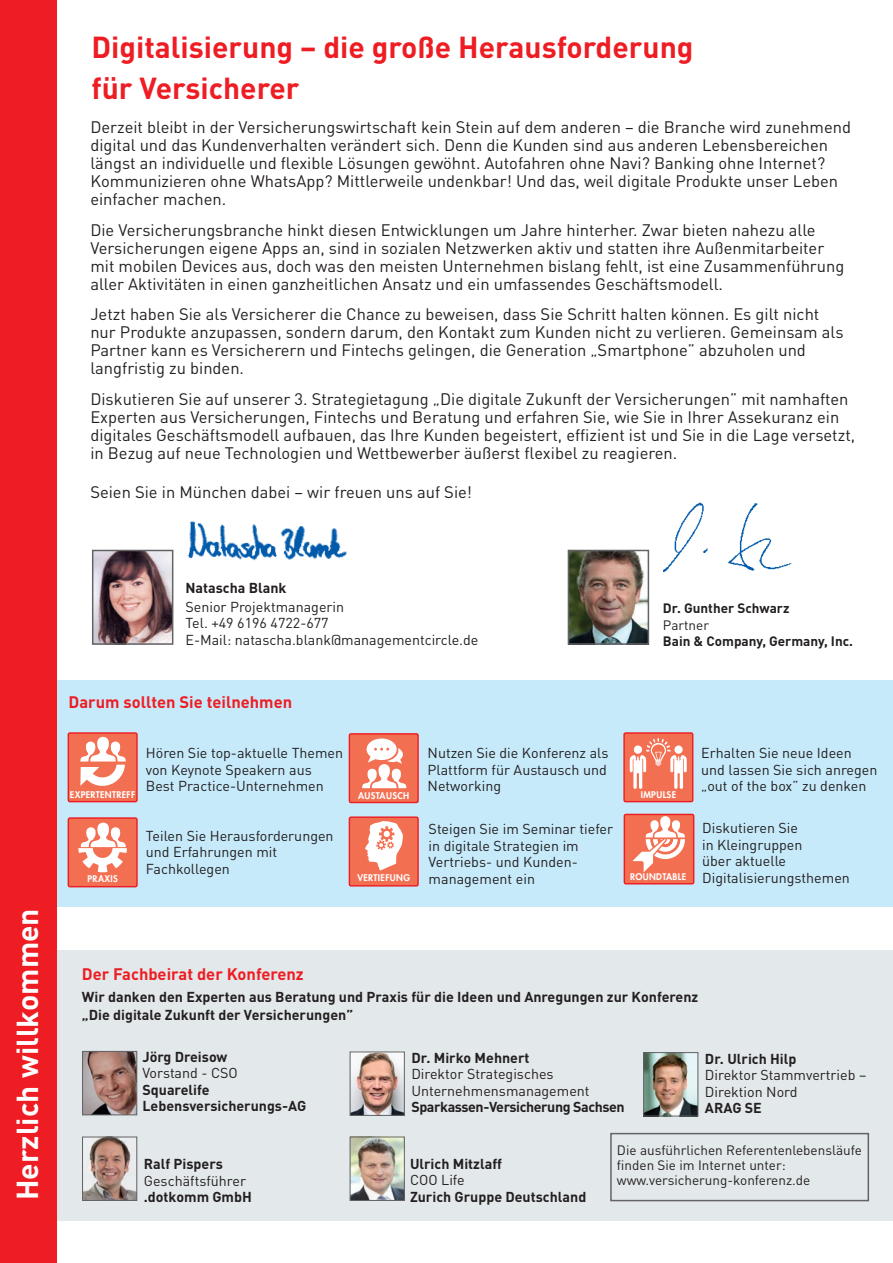
<style>
.page{position:relative;width:893px;height:1263px;background:#fff}
.page>*{position:absolute;margin:0;border:0;box-sizing:border-box;transform-origin:0 0}
.t1{font:700 30px/40.5px "DINOT";color:#ee1d23}
.t2{font:700 30px "DINOT";color:#fff}
.Programm_Fließtext{font:16.5px/18px "DINOT";color:#231f20}
.Programm_Fließtext-2{font:700 16.5px "DINOT";color:#ee1d23}
.Programm_Fließtext-3{font:14.25px/16.5px "DINOT";color:#231f20}
.Programm_Fließtext-4{font:700 14.25px/16.5px "DINOT";color:#231f20}
.Programm_Fließtext-5{font:700 14.25px/16.5px "DINOT";letter-spacing:-.03em;color:#231f20}
.Programm_Fließtext-6{font:13.5px/15px "DINOT";color:#231f20}
.Programm_Fließtext-7{font:700 13.5px/16.5px "DINOT";color:#231f20}
.t3{font:800 9px "Futura Std";letter-spacing:.04em;color:#fff}
.s1{font-weight:400}
.s2{font-weight:700}
</style>
<div class="page">
<img style="left:143px;top:521px;width:204px;height:50px">
<div style="left:0;top:681px;width:893px;height:226px;background:#c6eafa"></div>
<div style="left:624px;top:814px;width:70px;height:70px;background:#f36f51;border-radius:2px"></div>
<div style="left:624px;top:814px;width:70px;height:70px;border:1px solid #ee1d23;border-radius:2px"></div>
<svg style="left:632px;top:816px;width:53px;height:56px"></svg>
<div style="left:349px;top:734px;width:69px;height:68px;background:#f36f51;border-radius:2px"></div>
<div style="left:349px;top:733px;width:70px;height:70px;border:1px solid #ee1d23;border-radius:2px"></div>
<svg style="left:362px;top:738px;width:45px;height:50px"></svg>
<div style="left:349px;top:817px;width:69px;height:69px;background:#f36f51;border-radius:2px"></div>
<div style="left:349px;top:816px;width:70px;height:70px;border:1px solid #ee1d23;border-radius:2px"></div>
<svg style="left:365px;top:821px;width:38px;height:49px"></svg>
<div style="left:68px;top:818px;width:69px;height:69px;background:#f36f51;border-radius:2px"></div>
<div style="left:68px;top:817px;width:70px;height:70px;border:1px solid #ee1d23;border-radius:2px"></div>
<svg style="left:78px;top:822px;width:49px;height:50px"></svg>
<div style="left:68px;top:733px;width:69px;height:69px;background:#f36f51;border-radius:2px"></div>
<div style="left:68px;top:732px;width:70px;height:70px;border:1px solid #ee1d23;border-radius:2px"></div>
<svg style="left:80px;top:737px;width:46px;height:49px"></svg>
<div style="left:624px;top:733px;width:69px;height:69px;background:#f36f51;border-radius:2px"></div>
<div style="left:623px;top:732px;width:70px;height:70px;border:1px solid #ee1d23;border-radius:2px"></div>
<svg style="left:630px;top:738px;width:57px;height:51px"></svg>
<div style="left:28px;top:950px;width:864px;height:270px;background:#e3e8ea"></div>
<div style="left:0;top:0;width:56px;height:1263px;background:#ee1d23"></div>
<div style="left:610px;top:1133px;width:259px;height:68px;border:2px solid #636366"></div>
<img style="left:84px;top:1053px;width:51px;height:60px">
<div style="left:82px;top:1051px;width:55px;height:64px;border:1px solid #636366"></div>
<img style="left:645px;top:1054px;width:51px;height:60px">
<div style="left:643px;top:1052px;width:55px;height:64px;border:1px solid #636366"></div>
<img style="left:95px;top:553px;width:75px;height:89px">
<div style="left:92px;top:550px;width:81px;height:95px;border:2px solid #636366"></div>
<img style="left:571px;top:553px;width:75px;height:89px">
<div style="left:568px;top:550px;width:81px;height:95px;border:2px solid #636366"></div>
<img style="left:663px;top:502px;width:129px;height:71px">
<img style="left:352px;top:1053px;width:51px;height:61px">
<div style="left:350px;top:1051px;width:55px;height:65px;border:1px solid #636366"></div>
<img style="left:352px;top:1138px;width:51px;height:61px">
<div style="left:350px;top:1136px;width:55px;height:65px;border:1px solid #636366"></div>
<img style="left:84px;top:1138px;width:51px;height:61px">
<div style="left:82px;top:1136px;width:55px;height:65px;border:1px solid #636366"></div>
<p class="t1" style="left:91px;top:26px;width:604px">Digitalisierung – die große Herausforderung für Versicherer</p>
<p class="Programm_Fließtext" style="left:90px;top:117px;width:762px">Derzeit bleibt in der Versicherungswirtschaft kein Stein auf dem anderen – die Branche wird zunehmend digital und das Kundenverhalten verändert sich. Denn die Kunden sind aus anderen Lebensbereichen längst an individuelle und flexible Lösungen gewöhnt. Autofahren ohne Navi? Banking ohne Internet?<br>Kommunizieren ohne WhatsApp? Mittlerweile undenkbar! Und das, weil digitale Produkte unser Leben einfacher machen.</p>
<p class="Programm_Fließtext" style="left:90px;top:220px;width:755px">Die Versicherungsbranche hinkt diesen Entwicklungen um Jahre hinterher. Zwar bieten nahezu alle Versicherungen eigene Apps an, sind in sozialen Netzwerken aktiv und statten ihre Außenmitarbeiter mit mobilen Devices aus, doch was den meisten Unternehmen bislang fehlt, ist eine Zusammenführung aller Aktivitäten in einen ganzheitlichen Ansatz und ein umfassendes Geschäftsmodell.</p>
<p class="Programm_Fließtext" style="left:90px;top:305px;width:755px">Jetzt haben Sie als Versicherer die Chance zu beweisen, dass Sie Schritt halten können. Es gilt nicht nur Produkte anzupassen, sondern darum, den Kontakt zum Kunden nicht zu verlieren. Gemeinsam als Partner kann es Versicherern und Fintechs gelingen, die Generation „Smartphone” abzuholen und langfristig zu binden.</p>
<p class="Programm_Fließtext" style="left:90px;top:389px;width:766px">Diskutieren Sie auf unserer 3. Strategietagung „Die digitale Zukunft der Versicherungen” mit namhaften Experten aus Versicherungen, Fintechs und Beratung und erfahren Sie, wie Sie in Ihrer Assekuranz ein digitales Geschäftsmodell aufbauen, das Ihre Kunden begeistert, effizient ist und Sie in die Lage versetzt, in Bezug auf neue Technologien und Wettbewerber äußerst flexibel zu reagieren.</p>
<p class="Programm_Fließtext" style="left:90px;top:483px;width:383px">Seien Sie in München dabei – wir freuen uns auf Sie!</p>
<p class="t2" style="left:7px;top:1200px;width:293px;rotate:-90deg">Herzlich willkommen</p>
<p class="Programm_Fließtext-4" style="left:185px;top:579px;width:103px">Natascha Blank</p>
<p class="Programm_Fließtext-3" style="left:185px;top:598px;width:294px">Senior Projektmanagerin<br>Tel. +49 6196 4722-677<br>E-Mail: natascha.blank@managementcircle.de</p>
<p class="Programm_Fließtext-2" style="left:69px;top:691px;width:225px">Darum sollten Sie teilnehmen</p>
<p class="Programm_Fließtext-7" style="left:663px;top:600px;width:192px">Dr. Gunther Schwarz<br><span class="s1">Partner<br></span>Bain &amp; Company, Germany, Inc.</p>
<p class="Programm_Fließtext-3" style="left:146px;top:744px;width:199px">Hören Sie top-aktuelle Themen von Keynote Speakern aus<br>Best Practice-Unternehmen</p>
<p class="Programm_Fließtext-3" style="left:146px;top:826px;width:189px">Teilen Sie Herausforderungen und Erfahrungen mit<br>Fachkollegen</p>
<p class="Programm_Fließtext-3" style="left:429px;top:820px;width:186px">Steigen Sie im Seminar tiefer in digitale Strategien im<br>Vertriebs- und Kunden&shy;management ein</p>
<p class="Programm_Fließtext-3" style="left:428px;top:744px;width:182px">Nutzen Sie die Konferenz als<br>Plattform für Austausch und<br>Networking</p>
<p class="Programm_Fließtext-3" style="left:701px;top:744px;width:178px">Erhalten Sie neue Ideen und lassen Sie sich anregen „out of the box” zu denken</p>
<p class="t3" style="left:641px;top:789px;width:37px">IMPULSE</p>
<p class="Programm_Fließtext-3" style="left:702px;top:819px;width:149px">Diskutieren Sie<br>in Kleingruppen<br>über aktuelle<br>Digitalisierungsthemen</p>
<p class="t3" style="left:70px;top:789px;width:67px">EXPERTENTREFF</p>
<p class="t3" style="left:358px;top:790px;width:53px">AUSTAUSCH</p>
<p class="t3" style="left:630px;top:871px;width:58px">ROUNDTABLE</p>
<p class="t3" style="left:88px;top:873px;width:32px">PRAXIS</p>
<p class="t3" style="left:357px;top:872px;width:54px">VERTIEFUNG</p>
<p class="Programm_Fließtext-2" style="left:82px;top:963px;width:223px">Der Fachbeirat der Konferenz</p>
<p class="Programm_Fließtext-4" style="left:82px;top:987px;width:618px;line-height:17.7px">Wir danken den Experten aus Beratung und Praxis für die Ideen und Anregungen zur Konferenz „Die digitale Zukunft der Versicherungen”</p>
<p class="Programm_Fließtext-4" style="left:142px;top:1048px;width:165px">Jörg Dreisow<br><span class="s1">Vorstand - CSO<br></span>Squarelife<br>Lebensversicherungs-AG</p>
<p class="Programm_Fließtext-4" style="left:144px;top:1155px;width:109px">Ralf Pispers<br><span class="s1">Geschäftsführer </span>.dotkomm GmbH</p>
<p class="Programm_Fließtext-5" style="left:411px;top:1049px;width:215px">Dr. Mirko Mehnert<br><span class="s1">Direktor Strategisches<br>Unternehmensmanagement<br></span>Sparkassen-Versicherung Sachsen</p>
<p class="Programm_Fließtext-3" style="left:705px;top:1050px;width:163px"><span class="s2">Dr. Ulrich Hilp<br></span>Direktor Stammvertrieb –<br>Direktion Nord<br><span class="s2">ARAG SE</span></p>
<p class="Programm_Fließtext-4" style="left:410px;top:1155px;width:178px">Ulrich Mitzlaff<br><span class="s1">COO Life<br></span>Zurich Gruppe Deutschland</p>
<p class="Programm_Fließtext-6" style="left:617px;top:1142px;width:246px">Die ausführlichen Referentenlebensläufe finden Sie im Internet unter: www.versicherung-konferenz.de</p>
</div>
